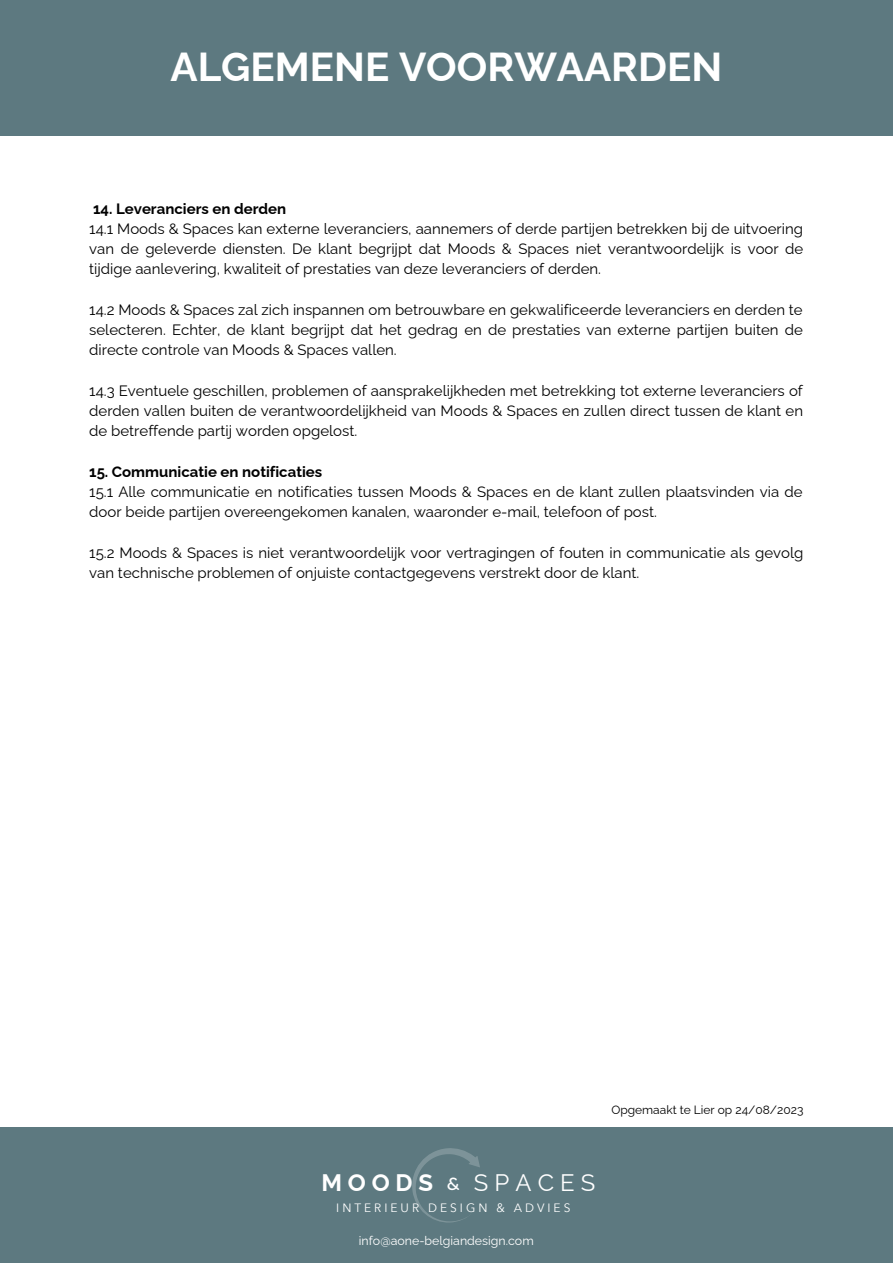
<style>
.page{position:relative;width:893px;height:1264px;background:#fff}
.page>*{position:absolute;margin:0;border:0;box-sizing:border-box;transform-origin:0 0}
.t1{font:700 40.35px "Raleway";color:#fff}
.t2{font:23.85px "Raleway";letter-spacing:.255em;color:#fff}
.t3{font:700 23.85px "Raleway";letter-spacing:.24em;color:#fff}
.t4{font:500 17.85px "Quicksand";color:#fff}
.t5{font:15px/20.2px "Raleway";color:#000;text-align:justify}
.t6{font:700 15px "Raleway";color:#000}
.t7{font:12.45px "Raleway";color:#fff}
.t8{font:12px "Raleway";color:#000}
.t9{font:12px "Avenir Next Thai Modern";letter-spacing:.25em;color:#fff}
</style>
<div class="page">
<div style="left:0;top:1126px;width:892px;height:136px;background:#5d7980"></div>
<div style="left:0;top:0;width:892px;height:135px;background:#5d7980"></div>
<svg style="left:412px;top:1148px;width:68px;height:75px"></svg>
<p class="t1" style="left:170px;top:43px;width:553px">ALGEMENE VOORWAARDEN</p>
<p class="t6" style="left:93px;top:199px;width:195px">14. Leveranciers en derden</p>
<p class="t5" style="left:89px;top:218px;width:715px">14.1 Moods &amp; Spaces kan externe leveranciers, aannemers of derde partijen betrekken bij de uitvoering van de geleverde diensten. De klant begrijpt dat Moods &amp; Spaces niet verantwoordelijk is voor de tijdige aanlevering, kwaliteit of prestaties van deze leveranciers of derden.</p>
<p class="t5" style="left:89px;top:299px;width:715px">14.2 Moods &amp; Spaces zal zich inspannen om betrouwbare en gekwalificeerde leveranciers en derden te selecteren. Echter, de klant begrijpt dat het gedrag en de prestaties van externe partijen buiten de directe controle van Moods &amp; Spaces vallen.</p>
<p class="t5" style="left:89px;top:380px;width:715px">14.3 Eventuele geschillen, problemen of aansprakelijkheden met betrekking tot externe leveranciers of derden vallen buiten de verantwoordelijkheid van Moods &amp; Spaces en zullen direct tussen de klant en de betreffende partij worden opgelost.</p>
<p class="t6" style="left:89px;top:462px;width:234px">15. Communicatie en notificaties</p>
<p class="t5" style="left:89px;top:481px;width:714px">15.1 Alle communicatie en notificaties tussen Moods &amp; Spaces en de klant zullen plaatsvinden via de door beide partijen overeengekomen kanalen, waaronder e-mail, telefoon of post.</p>
<p class="t5" style="left:89px;top:542px;width:715px">15.2 Moods &amp; Spaces is niet verantwoordelijk voor vertragingen of fouten in communicatie als gevolg van technische problemen of onjuiste contactgegevens verstrekt door de klant.</p>
<p class="t8" style="left:611px;top:1102px;width:193px">Opgemaakt te Lier op 24/08/2023</p>
<p class="t3" style="left:321px;top:1168px;width:113px">MOODS</p>
<p class="t4" style="left:447px;top:1172px;width:14px">&amp;</p>
<p class="t2" style="left:474px;top:1168px;width:123px">SPACES</p>
<p class="t9" style="left:336px;top:1198px;width:236px">INTERIEUR DESIGN &amp; ADVIES</p>
<p class="t7" style="left:359px;top:1232px;width:176px">info@aone-belgiandesign.com</p>
</div>
